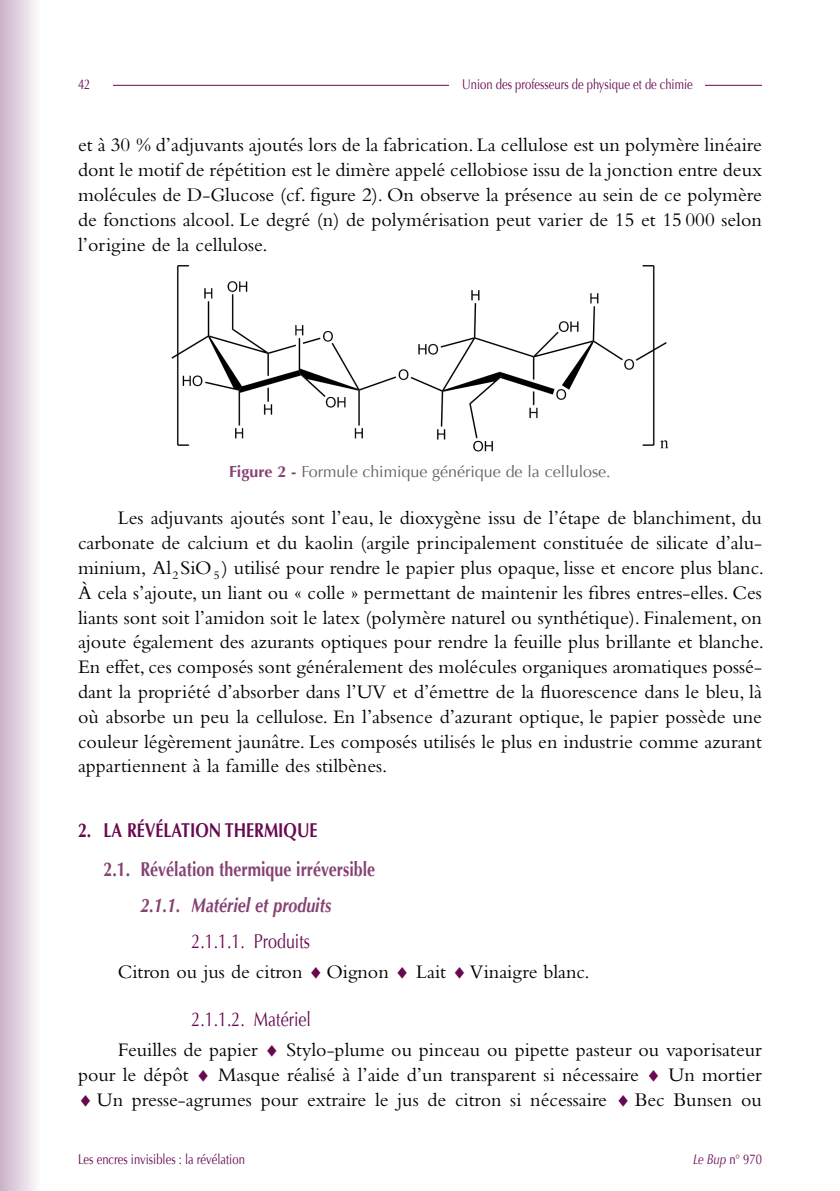
<style>
.page{position:relative;width:840px;height:1191px;background:#fff}
.page>*{position:absolute;margin:0;border:0;box-sizing:border-box;transform-origin:0 0}
.Texte_courant_avec_a{font:20px/24.8px "Bembo";color:#000;text-align:justify}
.Titre_2{font:700 20px "Optima";color:#854273;scale:.8 1}
.Titre_4_rentré{font:20px "Optima";color:#680850;scale:.8 1}
.Titre_3_rentré{font:italic 700 20px "Optima";color:#854273;scale:.8 1}
.Titre_1{font:700 20px "Optima";color:#680850;scale:.8 1}
.Légende{font:16px "Optima";color:#646363}
.t1{font:14px "Optima";color:#680850;scale:.8 1}
.t2{font:italic 14px "Optima";color:#680850;scale:.8 1}
.t3{font:12px "Bembo";color:#000}
.s1{font-weight:700;color:#864274}
.s2{color:#680850}
.s3{font-style:normal}
</style>
<div class="page">
<div style="left:0;top:0;width:40px;height:1191px;background:linear-gradient(to right,#cab1c9,#fbfafc)"></div>
<hr style="left:78px;top:85px;width:683px;height:1px;background:#680850">
<div style="left:449px;top:76px;width:255px;height:17px;background:#fff"></div>
<div style="left:78px;top:76px;width:34px;height:17px;background:#fff"></div>
<img style="left:172px;top:266px;width:495px;height:185px">
<p class="t1" style="left:78px;top:76px;width:17px">42</p>
<p class="t1" style="left:462px;top:76px;width:289px">Union des professeurs de physique et de chimie</p>
<p class="Texte_courant_avec_a" style="left:78px;top:132px;width:685px">et à 30 % d’adjuvants ajoutés lors de la fabrication. La cellulose est un polymère linéaire dont le motif de répétition est le dimère appelé cellobiose issu de la jonction entre deux molécules de D-Glucose (cf. figure 2). On observe la présence au sein de ce polymère de fonctions alcool. Le degré (n) de polymérisation peut varier de 15 et 15 000 selon l’origine de la cellulose.</p>
<p class="Légende" style="left:229px;top:462px;width:383px"><span class="s1">Figure 2 -</span> Formule chimique générique de la cellulose.</p>
<p class="Texte_courant_avec_a" style="left:78px;top:505px;width:685px;text-indent:40px">Les adjuvants ajoutés sont l’eau, le dioxygène issu de l’étape de blanchiment, du carbonate de calcium et du kaolin (argile principalement constituée de silicate d’alu&shy;minium, Al<sub>2</sub> SiO</p>
<p class="Texte_courant_avec_a" style="left:78px;top:555px;width:687px;text-indent:144px">) utilisé pour rendre le papier plus opaque, lisse et encore plus blanc.<br>À cela s’ajoute, un liant ou « colle » permettant de maintenir les fibres entres-elles. Ces liants sont soit l’amidon soit le latex (polymère naturel ou synthétique). Finalement, on ajoute également des azurants optiques pour rendre la feuille plus brillante et blanche.<br>En effet, ces composés sont généralement des molécules organiques aromatiques possé&shy;dant la propriété d’absorber dans l’UV et d’émettre de la fluorescence dans le bleu, là où absorbe un peu la cellulose. En l’absence d’azurant optique, le papier possède une couleur légèrement jaunâtre. Les composés utilisés le plus en industrie comme azurant appartiennent à la famille des stilbènes.</p>
<p class="t3" style="left:213px;top:568px;width:7px">5</p>
<p class="Titre_1" style="left:78px;top:818px;width:300px">2. LA RÉVÉLATION THERMIQUE</p>
<p class="Titre_2" style="left:103px;top:857px;width:341px">2.1. Révélation thermique irréversible</p>
<p class="Titre_3_rentré" style="left:140px;top:893px;width:240px">2.1.1. Matériel et produits</p>
<p class="Titre_4_rentré" style="left:191px;top:929px;width:149px">2.1.1.1. Produits</p>
<p class="Texte_courant_avec_a" style="left:118px;top:959px;width:473px">Citron ou jus de citron <span class="s2">♦</span>Oignon <span class="s2">♦</span> Lait <span class="s2">♦</span> Vinaigre blanc.</p>
<p class="Titre_4_rentré" style="left:191px;top:1007px;width:151px">2.1.1.2. Matériel</p>
<p class="Texte_courant_avec_a" style="left:78px;top:1037px;width:685px;text-indent:40px">Feuilles de papier <span class="s2">♦</span> Stylo-plume ou pinceau ou pipette pasteur ou vaporisateur pour le dépôt <span class="s2">♦</span> Masque réalisé à l’aide d’un transparent si nécessaire <span class="s2">♦</span> Un mortier <span class="s2">♦</span> Un presse-agrumes pour extraire le jus de citron si nécessaire <span class="s2">♦</span> Bec Bunsen ou</p>
<p class="t1" style="left:78px;top:1151px;width:210px">Les encres invisibles : la révélation</p>
<p class="t2" style="left:692px;top:1151px;width:88px">Le Bup <span class="s3">n° 970</span></p>
</div>
